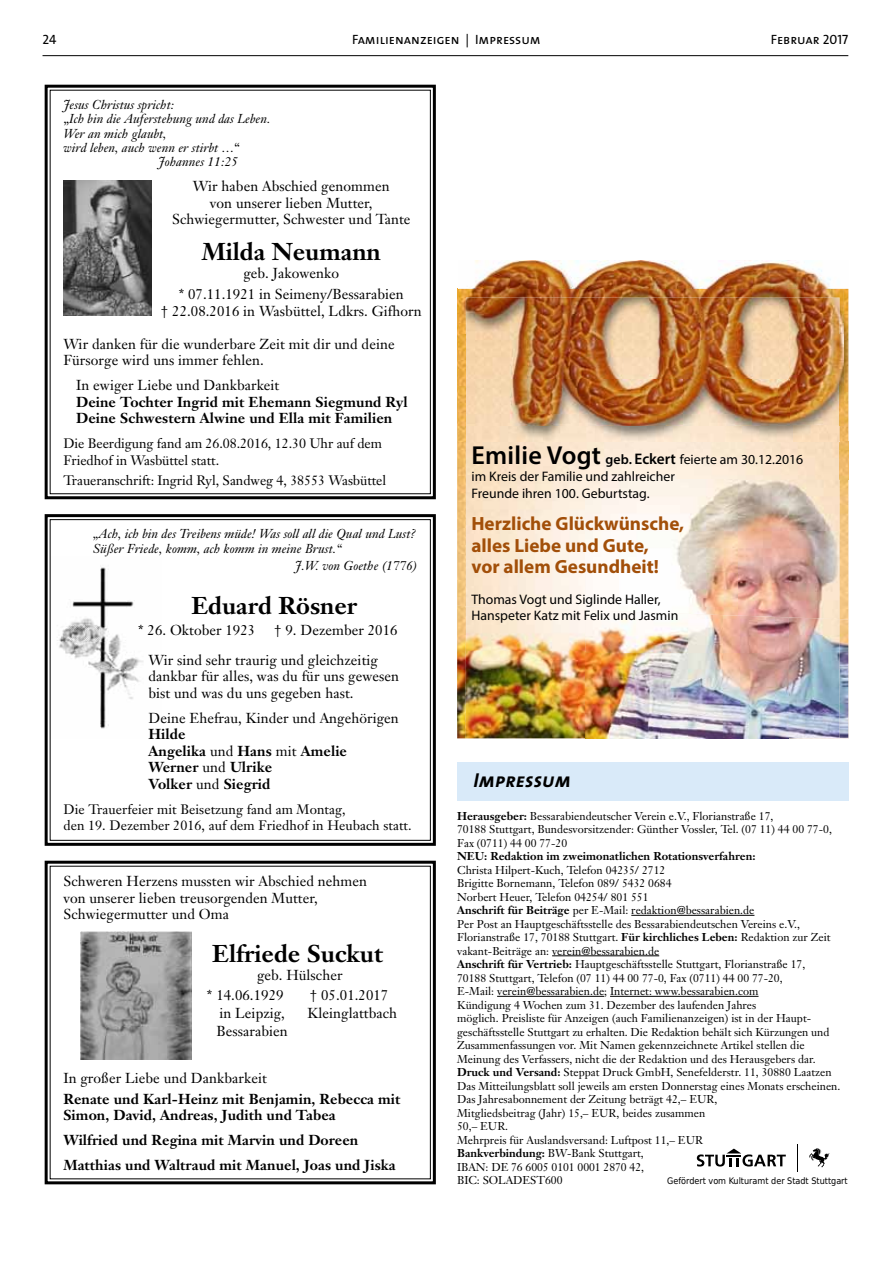
<style>
.page{position:relative;width:893px;height:1263px;background:#fff}
.page>*{position:absolute;margin:0;border:0;box-sizing:border-box;transform-origin:0 0}
.t1{font:700 24px "Janson Text";color:#000}
.t2{font:italic 20.25px "The Sans Bold Caps";letter-spacing:.005em;color:#000}
.t3{font:700 19.2px/21.5px "Myriad Pro";color:#a24f09}
.t4{font:14.25px/16.5px "Janson Text";letter-spacing:.005em;color:#000}
.t5{font:700 14.25px/16.5px "Janson Text";letter-spacing:.005em;color:#000}
.t6{font:13.8px/16.8px "Myriad Pro";color:#000}
.t7{font:13.5px/16.5px "Janson Text";letter-spacing:-.005em;color:#000}
.t8{font:13.5px "The Sans Caps";color:#000}
.t9{font:italic 12.75px/15px "Janson Text";letter-spacing:.005em;color:#000}
.t10{font:11.25px/13.5px "Janson Text";color:#000}
.t11{font:700 11.25px "Janson Text";color:#000}
.t12{font:9px "DejaVu Sans Condensed";color:#000}
.s1{font-style:normal}
.s2{font-weight:400}
.s3{font-weight:600;font-size:26.1px}
.s4{font-weight:600}
.s5{font-weight:600;font-size:15.3px}
.s6{font-weight:700}
</style>
<div class="page">
<hr style="left:43px;top:55px;width:805px;height:1px;background:#000">
<hr style="left:631px;top:915px;width:123px;height:1px;background:#000">
<hr style="left:552px;top:955px;width:107px;height:1px;background:#000">
<hr style="left:497px;top:996px;width:107px;height:1px;background:#000">
<hr style="left:610px;top:996px;width:148px;height:1px;background:#000">
<div style="left:457px;top:762px;width:391px;height:38px;background:#d9eaf9"></div>
<svg style="left:697px;top:1148px;width:89px;height:18px"></svg>
<svg style="left:809px;top:1148px;width:20px;height:19px"></svg>
<svg style="left:797px;top:1144px;width:1px;height:28px"></svg>
<svg style="left:44px;top:514px;width:392px;height:332px"></svg>
<div style="left:50px;top:519px;width:381px;height:322px;border:1px solid #000"></div>
<svg style="left:44px;top:860px;width:392px;height:325px"></svg>
<img style="left:81px;top:932px;width:111px;height:128px">
<svg style="left:44px;top:84px;width:392px;height:416px"></svg>
<img style="left:64px;top:181px;width:88px;height:134px">
<img style="left:626px;top:441px;width:222px;height:39px">
<img style="left:457px;top:425px;width:9px;height:181px">
<img style="left:459px;top:260px;width:389px;height:29px">
<img style="left:459px;top:425px;width:381px;height:16px">
<img style="left:840px;top:289px;width:8px;height:152px">
<img style="left:457px;top:289px;width:2px;height:136px">
<img style="left:466px;top:334px;width:323px;height:46px">
<img style="left:789px;top:334px;width:51px;height:91px">
<img style="left:466px;top:380px;width:323px;height:45px">
<img style="left:459px;top:289px;width:385px;height:45px">
<img style="left:459px;top:334px;width:7px;height:91px">
<img style="left:840px;top:334px;width:4px;height:91px">
<img style="left:466px;top:650px;width:119px;height:88px">
<img style="left:626px;top:738px;width:214px;height:1px">
<img style="left:466px;top:606px;width:119px;height:44px">
<img style="left:457px;top:606px;width:9px;height:132px">
<img style="left:585px;top:480px;width:153px;height:130px">
<img style="left:738px;top:480px;width:110px;height:139px">
<img style="left:585px;top:610px;width:204px;height:128px">
<img style="left:788px;top:617px;width:52px;height:121px">
<img style="left:840px;top:619px;width:8px;height:119px">
<p class="t8" style="left:43px;top:28px;width:16px">24</p>
<p class="t8" style="left:352px;top:28px;width:190px">Familienanzeigen | Impressum</p>
<p class="t8" style="left:771px;top:28px;width:79px">Februar 2017</p>
<p class="t9" style="left:63px;top:97px;width:112px">Jesus Christus spricht:</p>
<p class="t9" style="left:63px;top:111px;width:208px"><span class="s1">„</span>Ich bin die Auferstehung und das Leben.</p>
<p class="t9" style="left:63px;top:126px;width:105px">Wer an mich glaubt,</p>
<p class="t9" style="left:63px;top:140px;width:178px">wird leben, auch wenn er stirbt …<span class="s1">“</span></p>
<p class="t9" style="left:159px;top:154px;width:80px">Johannes 11:25</p>
<p class="t4" style="left:172px;top:178px;width:240px;text-align:center">Wir haben Abschied genommen<br>von unserer lieben Mutter,<br>Schwiegermutter, Schwester und Tante</p>
<h1 class="t1" style="left:202px;top:236px;width:181px">Milda Neumann</h1>
<p class="t4" style="left:179px;top:263px;width:227px;line-height:20.7px;text-align:center">geb. Jakowenko<br>* 07.11.1921 in Seimeny/Bessarabien</p>
<p class="t4" style="left:161px;top:302px;width:262px">† 22.08.2016 in Wasbüttel, Ldkrs. Gifhorn</p>
<p class="t4" style="left:63px;top:335px;width:333px">Wir danken für die wunderbare Zeit mit dir und deine<br>Fürsorge wird uns immer fehlen.</p>
<p class="t4" style="left:76px;top:377px;width:205px">In ewiger Liebe und Dankbarkeit</p>
<p class="t5" style="left:76px;top:393px;width:333px">Deine Tochter Ingrid mit Ehemann Siegmund Ryl<br>Deine Schwestern Alwine und Ella mit Familien</p>
<p class="t7" style="left:63px;top:435px;width:320px">Die Beerdigung fand am 26.08.2016, 12.30 Uhr auf dem<br>Friedhof in Wasbüttel statt.</p>
<p class="t7" style="left:63px;top:472px;width:324px">Traueranschrift: Ingrid Ryl, Sandweg 4, 38553 Wasbüttel</p>
<p class="t9" style="left:93px;top:527px;width:324px">„Ach, ich bin des Treibens müde! Was soll all die Qual und Lust?<br>Süßer Friede, komm, ach komm in meine Brust.“</p>
<p class="t9" style="left:295px;top:558px;width:123px">J.W. von Goethe (1776)</p>
<h1 class="t1" style="left:191px;top:590px;width:167px">Eduard Rösner</h1>
<p class="t4" style="left:138px;top:622px;width:119px">* 26. Oktober 1923</p>
<p class="t4" style="left:148px;top:615px;width:251px;line-height:30px;text-indent:126px">† 9. Dezember 2016<br>Wir sind sehr traurig und gleichzeitig</p>
<p class="t4" style="left:148px;top:668px;width:252px">dankbar für alles, was du für uns gewesen bist und was du uns gegeben hast.</p>
<p class="t4" style="left:148px;top:710px;width:252px">Deine Ehefrau, Kinder und Angehörigen</p>
<p class="t5" style="left:148px;top:726px;width:200px">Hilde<br>Angelika <span class="s2">und</span> Hans <span class="s2">mit</span> Amelie<br>Werner <span class="s2">und</span> Ulrike<br>Volker <span class="s2">und</span> Siegrid</p>
<p class="t7" style="left:63px;top:801px;width:350px">Die Trauerfeier mit Beisetzung fand am Montag,<br>den 19. Dezember 2016, auf dem Friedhof in Heubach statt.</p>
<p class="t4" style="left:63px;top:873px;width:305px">Schweren Herzens mussten wir Abschied nehmen von unserer lieben treusorgenden Mutter,<br>Schwiegermutter und Oma</p>
<h1 class="t1" style="left:212px;top:938px;width:172px">Elfriede Suckut</h1>
<p class="t4" style="left:207px;top:965px;width:137px;line-height:19.5px;text-indent:50px">geb. Hülscher * 14.06.1929</p>
<p class="t4" style="left:310px;top:986px;width:80px">† 05.01.2017</p>
<p class="t4" style="left:219px;top:1004px;width:67px">in Leipzig,</p>
<p class="t4" style="left:308px;top:1004px;width:91px">Kleinglattbach</p>
<p class="t4" style="left:216px;top:1022px;width:73px">Bessarabien</p>
<p class="t4" style="left:63px;top:1070px;width:205px">In großer Liebe und Dankbarkeit</p>
<p class="t5" style="left:63px;top:1090px;width:339px">Renate und Karl-Heinz mit Benjamin, Rebecca mit<br>Simon, David, Andreas, Judith und Tabea</p>
<p class="t5" style="left:63px;top:1128px;width:334px;line-height:25px">Wilfried und Regina mit Marvin und Doreen<br>Matthias und Waltraud mit Manuel, Joas und Jiska</p>
<p class="t6" style="left:471px;top:451px;width:333px"><span class="s3">Emilie Vogt</span> <span class="s4">geb.</span> <span class="s5">Eckert</span> feierte am 30.12.2016 im Kreis der Familie und zahlreicher<br>Freunde ihren 100. Geburtstag.</p>
<h3 class="t3" style="left:471px;top:512px;width:214px">Herzliche Glückwünsche, alles Liebe und Gute,<br>vor allem Gesundheit!</h3>
<p class="t6" style="left:471px;top:590px;width:208px">Thomas Vogt und Siglinde Haller,<br>Hanspeter Katz mit Felix und Jasmin</p>
<h2 class="t2" style="left:473px;top:763px;width:99px">Impressum</h2>
<p class="t10" style="left:457px;top:809px;width:376px"><span class="s6">Herausgeber:</span> Bessarabiendeutscher Verein e.V., Florianstraße 17,<br>70188 Stuttgart, Bundesvorsitzender: Günther Vossler, Tel. (07 11) 44 00 77-0,<br>Fax (0711) 44 00 77-20</p>
<p class="t11" style="left:457px;top:849px;width:300px">NEU: Redaktion im zweimonatlichen Rotationsverfahren:</p>
<p class="t10" style="left:457px;top:863px;width:385px">Christa Hilpert-Kuch, Telefon 04235/ 2712<br>Brigitte Bornemann, Telefon 089/ 5432 0684<br>Norbert Heuer, Telefon 04254/ 801 551<br><span class="s6">Anschrift für Beiträge</span> per E-Mail: redaktion@bessarabien.de<br>Per Post an Hauptgeschäftsstelle des Bessarabiendeutschen Vereins e.V., Florianstraße 17, 70188 Stuttgart. <span class="s6">Für kirchliches Leben:</span> Redaktion zur Zeit vakant-Beiträge an: verein@bessarabien.de<br><span class="s6">Anschrift für Vertrieb:</span> Hauptgeschäftsstelle Stuttgart, Florianstraße 17,<br>70188 Stuttgart, Telefon (07 11) 44 00 77-0, Fax (0711) 44 00 77-20,<br>E-Mail: verein@bessarabien.de; Internet: www.bessarabien.com<br>Kündigung 4 Wochen zum 31. Dezember des laufenden Jahres<br>möglich. Preisliste für Anzeigen (auch Familienanzeigen) ist in der Haupt&shy;geschäftsstelle Stuttgart zu erhalten. Die Redaktion behält sich Kürzungen und Zusammenfassungen vor. Mit Namen gekennzeichnete Artikel stellen die Meinung des Verfassers, nicht die der Redaktion und des Herausgebers dar.<br><span class="s6">Druck und Versand:</span> Steppat Druck GmbH, Senefelderstr. 11, 30880 Laatzen Das Mitteilungsblatt soll jeweils am ersten Donnerstag eines Monats erscheinen.<br>Das Jahresabonnement der Zeitung beträgt 42,– EUR,<br>Mitgliedsbeitrag (Jahr) 15,– EUR, beides zusammen<br>50,– EUR.<br>Mehrpreis für Auslandsversand: Luftpost 11,– EUR<br><span class="s6">Bankverbindung:</span> BW-Bank Stuttgart,<br>IBAN: DE 76 6005 0101 0001 2870 42,<br>BIC : SOLADEST600</p>
<p class="t12" style="left:667px;top:1173px;width:182px">Gefördert vom Kulturamt der Stadt Stuttgart</p>
</div>
